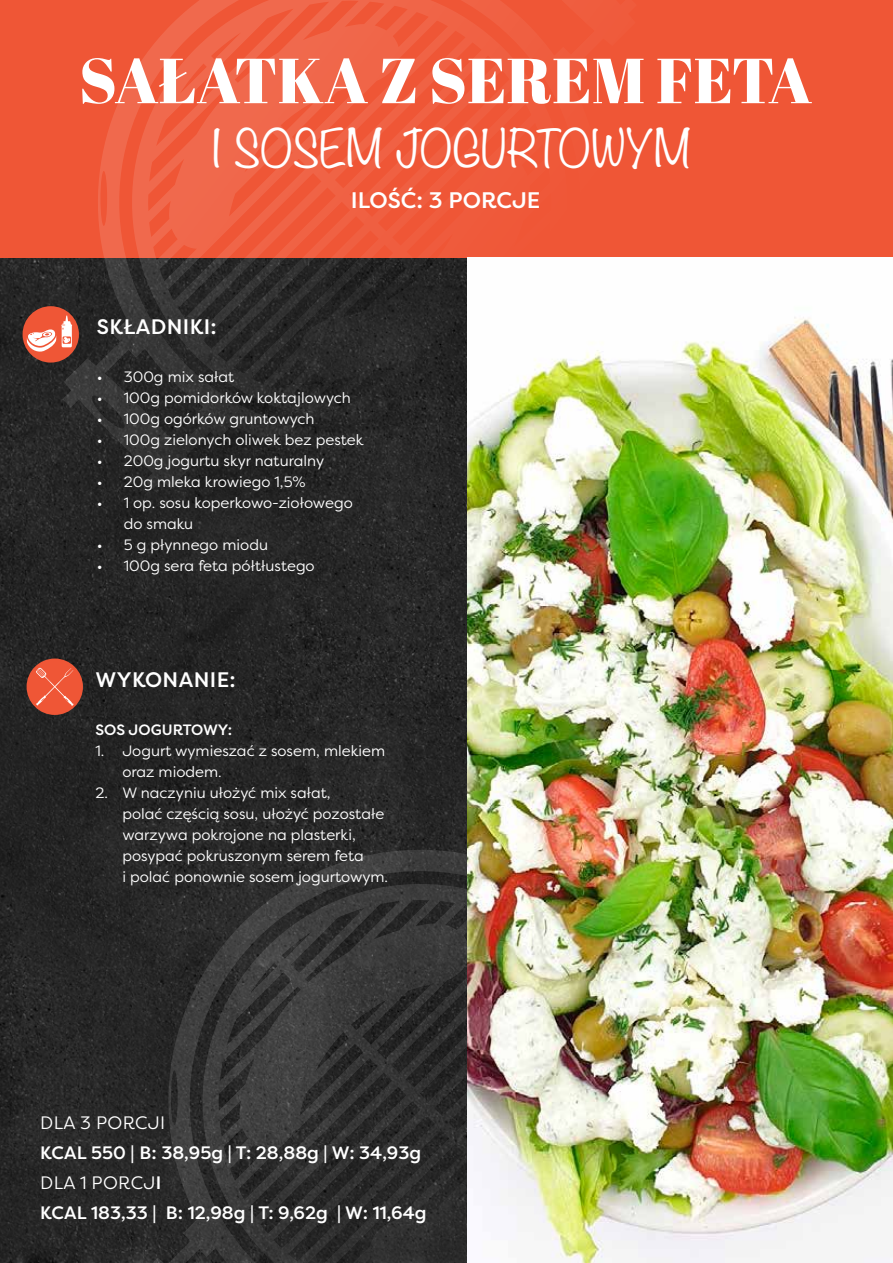
<style>
.page{position:relative;width:893px;height:1263px;background:#fff}
.page>*{position:absolute;margin:0;border:0;box-sizing:border-box;transform-origin:0 0}
.t1{font:63.45px "Abril Fatface";color:#fff}
.t2{font:300 46.2px "Noteworthy";color:#fff}
.t3{font:500 22.5px "Filson Pro";color:#fff}
.t4{font:500 21px "Filson Pro";letter-spacing:.02em;color:#fff}
.t5{font:500 18px/30px "Filson Pro";color:#fff}
.t6{font:18px "Filson Pro";letter-spacing:.02em;color:#fff}
.t7{font:15px/21px "Filson Pro";color:#fff}
.t8{font:500 15px "Filson Pro";color:#fff}
.s1{font-weight:400}
</style>
<div class="page">
<img style="left:0;top:0;width:468px;height:1263px">
<svg style="left:133px;top:814px;width:335px;height:449px;background:#303030"></svg>
<div style="left:1px;top:0;width:892px;height:257px;background:#ef5636"></div>
<img style="left:468px;top:317px;width:425px;height:946px">
<svg style="left:62px;top:0;width:575px;height:489px"></svg>
<div style="left:23px;top:306px;width:56px;height:57px;background:#ef5636;border-radius:50%"></div>
<svg style="left:27px;top:316px;width:45px;height:37px"></svg>
<div style="left:27px;top:658px;width:56px;height:57px;background:#ef5636;border-radius:50%"></div>
<svg style="left:36px;top:668px;width:38px;height:38px"></svg>
<h1 class="t1" style="left:79px;top:36px;width:735px">SAŁATKA Z SEREM FETA</h1>
<h2 class="t2" style="left:212px;top:109px;width:480px">I SOSEM JOGURTOWYM</h2>
<h3 class="t3" style="left:351px;top:184px;width:191px">ILOŚĆ: 3 PORCJE</h3>
<h3 class="t4" style="left:97px;top:312px;width:121px">SKŁADNIKI:</h3>
<p class="t7" style="left:97px;top:366px;width:139px">• 300g mix sałat</p>
<p class="t7" style="left:97px;top:387px;width:256px">• 100g pomidorków koktajlowych</p>
<p class="t7" style="left:97px;top:408px;width:219px">• 100g ogórków gruntowych</p>
<p class="t7" style="left:97px;top:429px;width:268px">• 100g zielonych oliwek bez pestek</p>
<p class="t7" style="left:97px;top:450px;width:229px">• 200g jogurtu skyr naturalny</p>
<p class="t7" style="left:97px;top:471px;width:211px">• 20g mleka krowiego 1,5%</p>
<p class="t7" style="left:124px;top:492px;width:231px;text-indent:-27px">• 1 op. sosu koperkowo-ziołowego do smaku</p>
<p class="t7" style="left:97px;top:534px;width:173px">• 5 g płynnego miodu</p>
<p class="t7" style="left:97px;top:555px;width:220px">• 100g sera feta półtłustego</p>
<h3 class="t4" style="left:96px;top:665px;width:142px">WYKONANIE:</h3>
<p class="t8" style="left:95px;top:719px;width:138px">SOS JOGURTOWY:</p>
<p class="t7" style="left:122px;top:739px;width:264px;text-indent:-27px">1. Jogurt wymieszać z sosem, mlekiem oraz miodem.</p>
<p class="t7" style="left:122px;top:781px;width:267px;text-indent:-27px">2. W naczyniu ułożyć mix sałat,<br>polać częścią sosu, ułożyć pozostałe warzywa pokrojone na plasterki, posypać pokruszonym serem feta<br>i polać ponownie sosem jogurtowym.</p>
<p class="t6" style="left:40px;top:1111px;width:126px">DLA 3 PORCJI</p>
<p class="t5" style="left:40px;top:1137px;width:388px">KCAL 550 | B: 38,95g | T: 28,88g | W: 34,93g<br><span class="s1">DLA 1 PORCJ</span>I<br>KCAL 183,33 | B: 12,98g | T: 9,62g | W: 11,64g</p>
</div>
